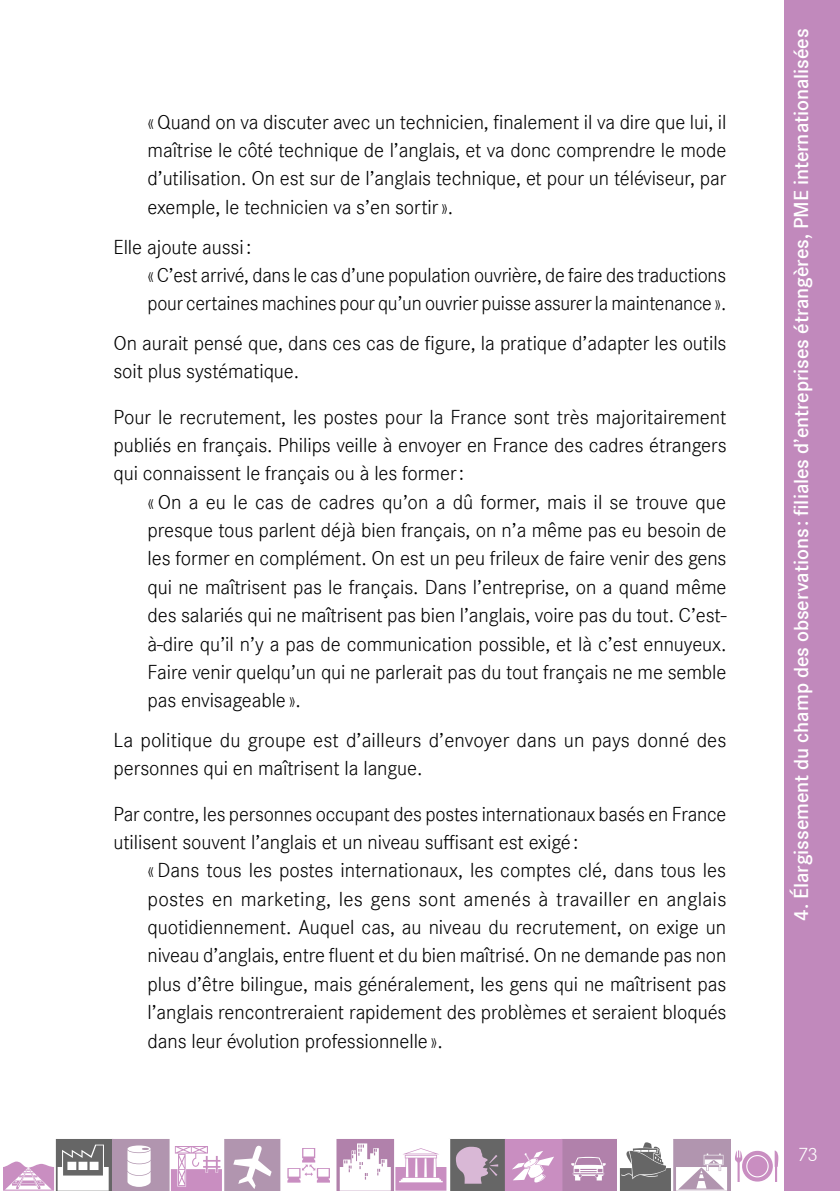
<style>
.page{position:relative;width:840px;height:1191px;background:#fff}
.page>*{position:absolute;margin:0;border:0;box-sizing:border-box;transform-origin:0 0}
.t1{font:21px/28.4px "Corporate S Ligh";letter-spacing:-.005em;color:#000;text-align:justify}
.t2{font:600 21px "Corporate S";color:#fff}
.t3{font:20px "Corporate S Ligh";color:#fff}
</style>
<div class="page">
<div style="left:783px;top:0;width:56px;height:1191px;background:#c189bc"></div>
<svg style="left:55px;top:1139px;width:729px;height:52px"></svg>
<p class="t1" style="left:147px;top:108px;width:580px">«Quand on va discuter avec un technicien, finalement il va dire que lui, il maîtrise le côté technique de l’anglais, et va donc comprendre le mode d’utilisation. On est sur de l’anglais technique, et pour un téléviseur, par exemple, le technicien va s’en sortir».</p>
<p class="t1" style="left:147px;top:232px;width:580px;text-align:left;text-indent:-34px">Elle ajoute aussi:<br>«C’est arrivé, dans le cas d’une population ouvrière, de faire des traductions pour certaines machines pour qu’un ouvrier puisse assurer la maintenance».</p>
<p class="t1" style="left:113px;top:329px;width:614px">On aurait pensé que, dans ces cas de figure, la pratique d’adapter les outils soit plus systématique.</p>
<p class="t1" style="left:113px;top:403px;width:614px">Pour le recrutement, les postes pour la France sont très majoritairement publiés en français. Philips veille à envoyer en France des cadres étrangers qui connaissent le français ou à les former:</p>
<p class="t1" style="left:147px;top:488px;width:580px">«On a eu le cas de cadres qu’on a dû former, mais il se trouve que presque tous parlent déjà bien français, on n’a même pas eu besoin de les former en complément. On est un peu frileux de faire venir des gens qui ne maîtrisent pas le français. Dans l’entreprise, on a quand même des salariés qui ne maîtrisent pas bien l’anglais, voire pas du tout. C’est&shy;à-dire qu’il n’y a pas de communication possible, et là c’est ennuyeux.<br>Faire venir quelqu’un qui ne parlerait pas du tout français ne me semble pas envisageable».</p>
<p class="t1" style="left:113px;top:726px;width:614px">La politique du groupe est d’ailleurs d’envoyer dans un pays donné des personnes qui en maîtrisent la langue.</p>
<p class="t1" style="left:113px;top:799px;width:614px">Par contre, les personnes occupant des postes internationaux basés en France utilisent souvent l’anglais et un niveau suffisant est exigé:</p>
<p class="t1" style="left:147px;top:856px;width:580px">«Dans tous les postes internationaux, les comptes clé, dans tous les postes en marketing, les gens sont amenés à travailler en anglais quotidiennement. Auquel cas, au niveau du recrutement, on exige un niveau d’anglais, entre fluent et du bien maîtrisé. On ne demande pas non plus d’être bilingue, mais généralement, les gens qui ne maîtrisent pas l’anglais rencontreraient rapidement des problèmes et seraient bloqués dans leur évolution professionnelle».</p>
<p class="t2" style="left:788px;top:920px;width:894px;rotate:-90deg">4. Élargissement du champ des observations : filiales d’entreprises étrangères, PME internationalisées</p>
<p class="t3" style="left:797px;top:1143px;width:22px">73</p>
</div>
